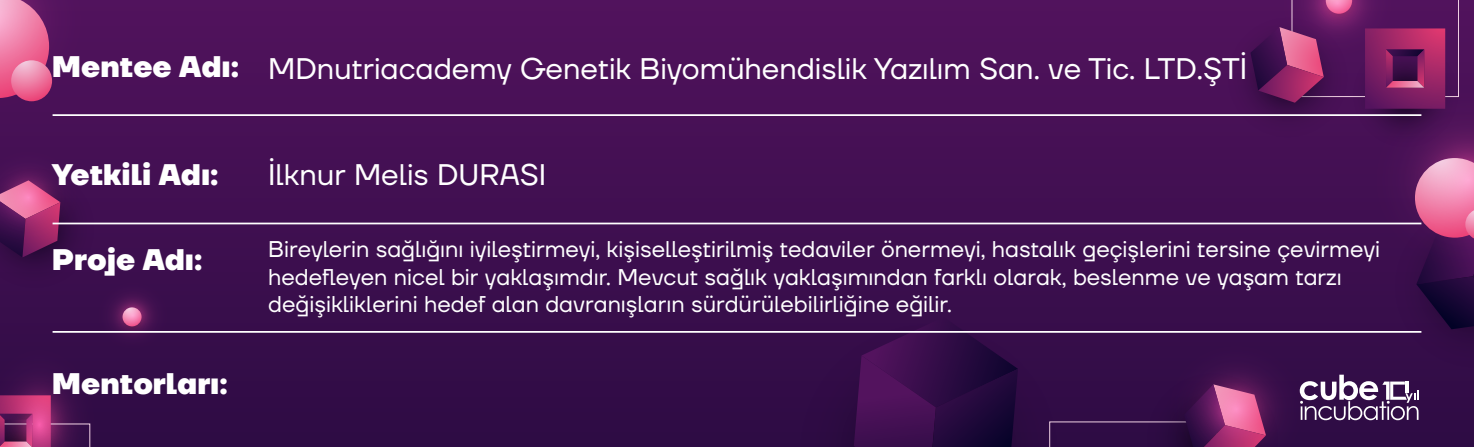
<style>
.page{position:relative;width:1474px;height:447px;background:#fff}
.page>*{position:absolute;margin:0;border:0;box-sizing:border-box;transform-origin:0 0}
.t1{font:29.75px "TT Firs Neue";color:#fff}
.t2{font:800 29.75px "TT Firs Neue";color:#fff}
.t3{font:22.75px/27.3px "TT Firs Neue";color:#fff}
</style>
<div class="page">
<div style="left:0;top:0;width:1473px;height:446px;background:linear-gradient(to bottom,#52135d,#2f0e46)"></div>
<div style="left:789px;top:313px;width:260px;height:133px;background:#320c47"></div>
<svg style="left:853px;top:317px;width:165px;height:129px;background:#340d49"></svg>
<svg style="left:0;top:325px;width:111px;height:121px;background:#511754"></svg>
<svg style="left:1346px;top:64px;width:127px;height:94px;background:#53155b"></svg>
<svg style="left:87px;top:272px;width:90px;height:86px;background:#491855"></svg>
<svg style="left:1222px;top:0;width:236px;height:141px;background:#621a5d"></svg>
<svg style="left:0;top:0;width:109px;height:292px;background:#672463"></svg>
<hr style="left:53px;top:114px;width:1368px;height:2px;background:#fff">
<hr style="left:53px;top:222px;width:1368px;height:2px;background:#fff">
<hr style="left:53px;top:331px;width:1368px;height:1px;background:#fff">
<svg style="left:1049px;top:158px;width:424px;height:288px;background:#471954"></svg>
<h1 class="t2" style="left:52px;top:47px;width:188px">Mentee Adı:</h1>
<h1 class="t2" style="left:52px;top:154px;width:168px">Yetkili Adı:</h1>
<h1 class="t2" style="left:52px;top:239px;width:152px">Proje Adı:</h1>
<h1 class="t2" style="left:52px;top:363px;width:177px">Mentorları:</h1>
<h1 class="t1" style="left:268px;top:48px;width:980px">MDnutriacademy Genetik Biyomühendislik Yazılım San. ve Tic. LTD.ŞTİ</h1>
<h1 class="t1" style="left:268px;top:154px;width:280px">İlknur Melis DURASI</h1>
<p class="t3" style="left:268px;top:235px;width:1113px">Bireylerin sağlığını iyileştirmeyi, kişiselleştirilmiş tedaviler önermeyi, hastalık geçişlerini tersine çevirmeyi hedefleyen nicel bir yaklaşımdır. Mevcut sağlık yaklaşımından farklı olarak, beslenme ve yaşam tarzı değişikliklerini hedef alan davranışların sürdürülebilirliğine eğilir.</p>
</div>
